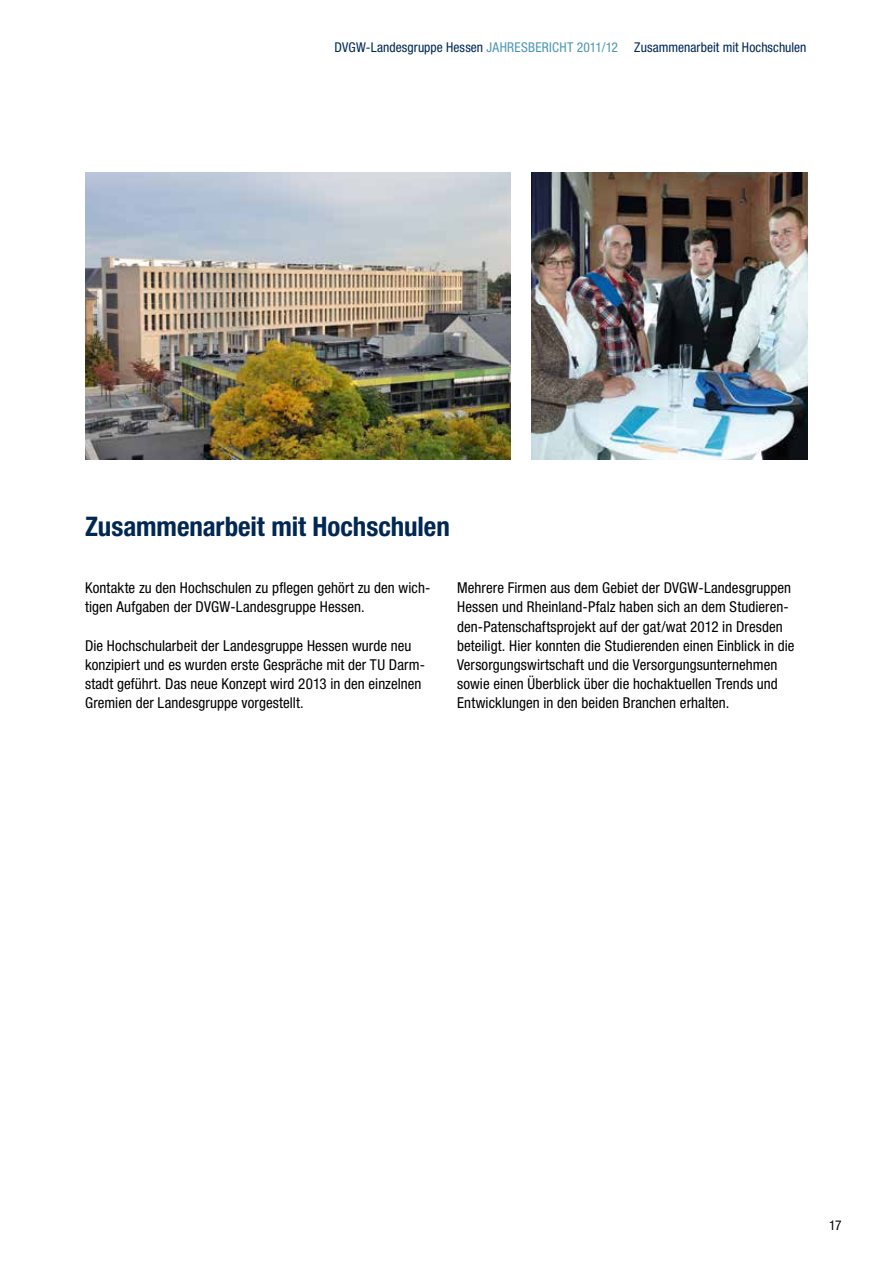
<style>
.page{position:relative;width:893px;height:1263px;background:#fff}
.page>*{position:absolute;margin:0;border:0;box-sizing:border-box;transform-origin:0 0}
.t1{font:700 condensed 27px "Helvetica Neue LT Pro";letter-spacing:-.005em;color:#002853}
.t2{font:condensed 15px/19.2px "Helvetica Neue LT Pro";letter-spacing:.005em;color:#000}
.t3{font:condensed 13.5px "Helvetica Neue LT Pro";letter-spacing:.01em;color:#002853}
.t4{font:condensed 13.5px "Helvetica Neue LT Pro";color:#000}
.s1{color:#4c96b4}
</style>
<div class="page">
<img style="left:531px;top:172px;width:277px;height:287px">
<img style="left:85px;top:172px;width:425px;height:287px">
<p class="t3" style="left:334px;top:39px;width:473px">DVGW-Landesgruppe Hessen <span class="s1">JAHRESBERICHT 2011/12</span> Zusammenarbeit mit Hochschulen</p>
<h1 class="t1" style="left:85px;top:510px;width:366px">Zusammenarbeit mit Hochschulen</h1>
<p class="t2" style="left:85px;top:578px;width:347px">Kontakte zu den Hochschulen zu pflegen gehört zu den wich&shy;tigen Aufgaben der DVGW-Landesgruppe Hessen.</p>
<p class="t2" style="left:85px;top:635px;width:341px">Die Hochschularbeit der Landesgruppe Hessen wurde neu konzipiert und es wurden erste Gespräche mit der TU Darm&shy;stadt geführt. Das neue Konzept wird 2013 in den einzelnen Gremien der Landesgruppe vorgestellt.</p>
<p class="t2" style="left:457px;top:578px;width:339px">Mehrere Firmen aus dem Gebiet der DVGW-Landesgruppen Hessen und Rheinland-Pfalz haben sich an dem Studieren&shy;den-Patenschaftsprojekt auf der gat/wat 2012 in Dresden beteiligt. Hier konnten die Studierenden einen Einblick in die Versorgungswirtschaft und die Versorgungsunternehmen sowie einen Überblick über die hochaktuellen Trends und Entwicklungen in den beiden Branchen erhalten.</p>
<p class="t4" style="left:829px;top:1218px;width:14px">17</p>
</div>
